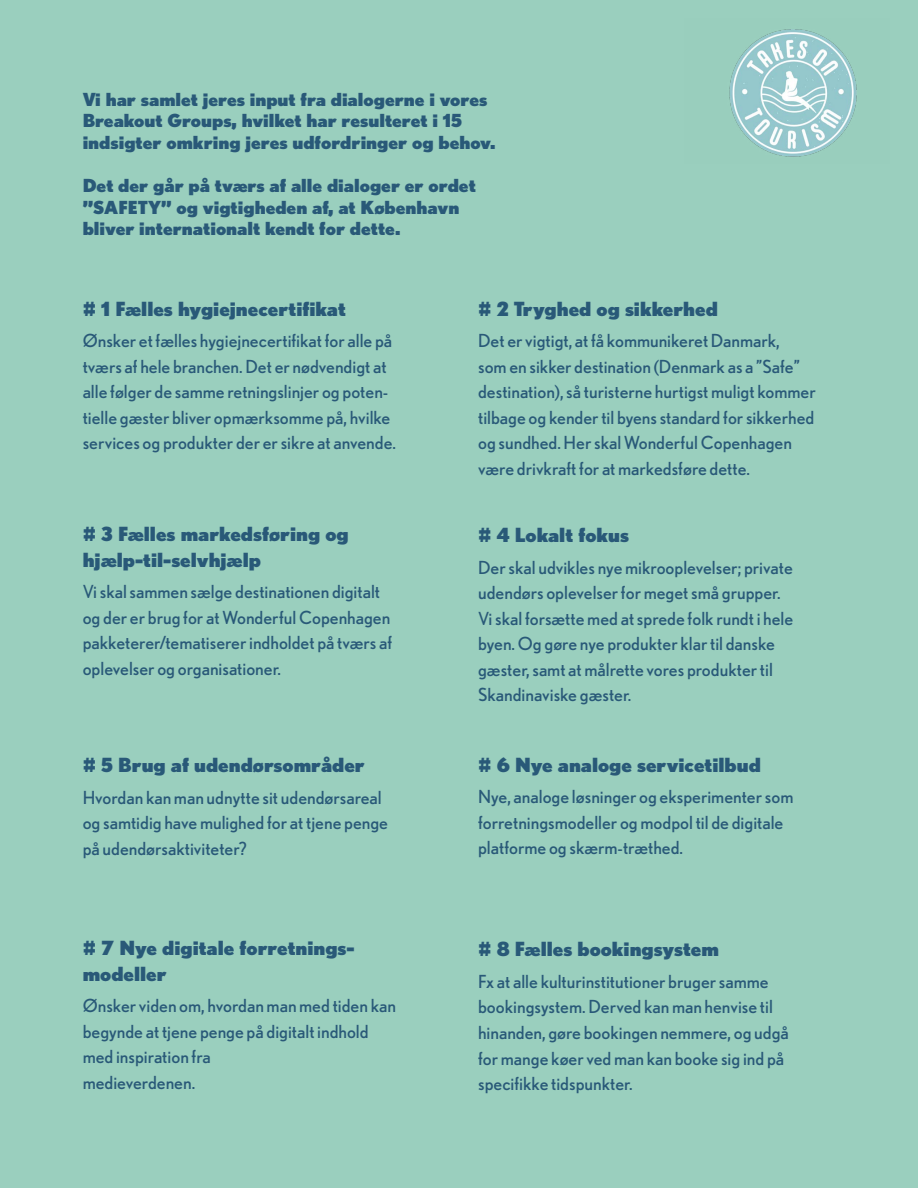
<style>
.page{position:relative;width:918px;height:1188px;background:#9acfbe}
.page>*{position:absolute;margin:0;border:0;box-sizing:border-box;transform-origin:0 0}
.t1{font:900 19.5px/25.5px "Nobel";color:#295978}
.t2{font:18px/25.5px "Nobel";color:#295978}
.t3{font:900 18px/21.6px "Nobel";color:#295978}
</style>
<div class="page">
<img style="left:729px;top:29px;width:128px;height:128px">
<p class="t3" style="left:83px;top:88px;width:414px">Vi har samlet jeres input fra dialogerne i vores<br>Breakout Groups, hvilket har resulteret i 15 indsigter omkring jeres udfordringer og behov.</p>
<p class="t3" style="left:83px;top:174px;width:395px">Det der går på tværs af alle dialoger er ordet ”SAFETY” og vigtigheden af, at København bliver internationalt kendt for dette.</p>
<p class="t1" style="left:83px;top:295px;width:265px"># 1 Fælles hygiejnecertifikat</p>
<p class="t2" style="left:83px;top:328px;width:315px">Ønsker et fælles hygiejnecertifikat for alle på tværs af hele branchen. Det er nødvendigt at alle følger de samme retningslinjer og poten&shy;tielle gæster bliver opmærksomme på, hvilke services og produkter der er sikre at anvende.</p>
<p class="t1" style="left:83px;top:521px;width:268px"># 3 Fælles markedsføring og hjælp-til-selvhjælp</p>
<p class="t2" style="left:83px;top:579px;width:311px">Vi skal sammen sælge destinationen digitalt og der er brug for at Wonderful Copenhagen pakketerer/tematiserer indholdet på tværs af oplevelser og organisationer.</p>
<p class="t1" style="left:83px;top:752px;width:284px"># 5 Brug af udendørsområder</p>
<p class="t2" style="left:83px;top:784px;width:307px">Hvordan kan man udnytte sit udendørsareal og samtidig have mulighed for at tjene penge på udendørsaktiviteter?</p>
<p class="t1" style="left:83px;top:935px;width:273px"># 7 Nye digitale forretnings&shy;modeller</p>
<p class="t2" style="left:83px;top:993px;width:315px">Ønsker viden om, hvordan man med tiden kan begynde at tjene penge på digitalt indhold med inspiration fra<br>medieverdenen.</p>
<p class="t1" style="left:478px;top:295px;width:241px"># 2 Tryghed og sikkerhed</p>
<p class="t2" style="left:478px;top:328px;width:339px">Det er vigtigt, at få kommunikeret Danmark,<br>som en sikker destination (Denmark as a ”Safe” destination), så turisterne hurtigst muligt kommer tilbage og kender til byens standard for sikkerhed og sundhed. Her skal Wonderful Copenhagen være drivkraft for at markedsføre dette.</p>
<p class="t1" style="left:478px;top:522px;width:152px"># 4 Lokalt fokus</p>
<p class="t2" style="left:478px;top:554px;width:317px">Der skal udvikles nye mikrooplevelser; private udendørs oplevelser for meget små grupper.<br>Vi skal forsætte med at sprede folk rundt i hele byen. Og gøre nye produkter klar til danske gæster, samt at målrette vores produkter til Skandinaviske gæster.</p>
<p class="t1" style="left:478px;top:751px;width:284px"># 6 Nye analoge servicetilbud</p>
<p class="t2" style="left:478px;top:784px;width:317px">Nye, analoge løsninger og eksperimenter som forretningsmodeller og modpol til de digitale platforme og skærm-træthed.</p>
<p class="t1" style="left:478px;top:936px;width:242px"># 8 Fælles bookingsystem</p>
<p class="t2" style="left:478px;top:969px;width:312px">Fx at alle kulturinstitutioner bruger samme bookingsystem. Derved kan man henvise til hinanden, gøre bookingen nemmere, og udgå for mange køer ved man kan booke sig ind på specifikke tidspunkter.</p>
</div>
